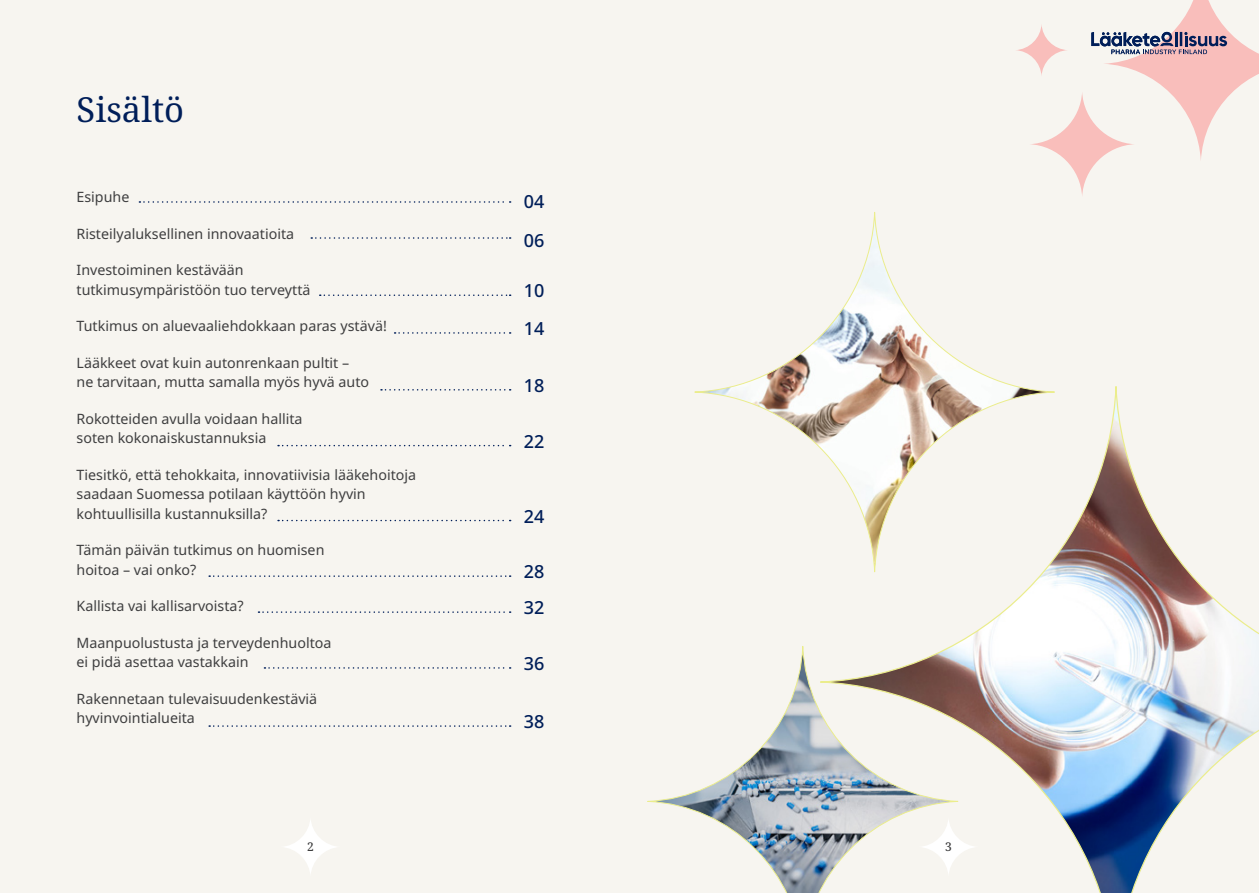
<style>
.page{position:relative;width:1259px;height:893px;background:#f7f5f0}
.page>*{position:absolute;margin:0;border:0;box-sizing:border-box;transform-origin:0 0}
.Pääotsikko{font:34.5px "Noto Serif";color:#001e59}
.Väliotsikko{font:500 18px "Noto Sans";color:#001e59}
.Leipis_2{font:14.25px/19.5px "Noto Sans";color:#3e3e3f}
.t1{font:500 12px "Noto Serif";color:#3e3e3f}
</style>
<div class="page">
<div style="left:280px;top:817px;width:60px;height:60px;background:linear-gradient(to right,#f9f8f4,#f9f8f4);border-radius:30px"></div>
<svg style="left:1029px;top:91px;width:106px;height:106px"></svg>
<svg style="left:1015px;top:24px;width:53px;height:53px"></svg>
<svg style="left:1091px;top:0;width:168px;height:162px"></svg>
<svg style="left:874px;top:386px;width:385px;height:507px"></svg>
<img style="left:696px;top:214px;width:358px;height:358px">
<svg style="left:647px;top:646px;width:311px;height:247px"></svg>
<svg style="left:139px;top:201px;width:371px;height:2px"></svg>
<svg style="left:311px;top:237px;width:199px;height:2px"></svg>
<svg style="left:320px;top:294px;width:190px;height:2px"></svg>
<svg style="left:394px;top:332px;width:116px;height:2px"></svg>
<svg style="left:381px;top:389px;width:129px;height:2px"></svg>
<svg style="left:278px;top:445px;width:232px;height:1px"></svg>
<svg style="left:278px;top:520px;width:232px;height:1px"></svg>
<svg style="left:209px;top:575px;width:301px;height:2px"></svg>
<svg style="left:258px;top:611px;width:252px;height:2px"></svg>
<svg style="left:264px;top:667px;width:246px;height:2px"></svg>
<svg style="left:209px;top:725px;width:301px;height:2px"></svg>
<p class="Pääotsikko" style="left:77px;top:86px;width:109px">Sisältö</p>
<p class="Leipis_2" style="left:77px;top:188px;width:54px">Esipuhe</p>
<p class="Leipis_2" style="left:77px;top:224px;width:219px">Risteilyaluksellinen innovaatioita</p>
<p class="Leipis_2" style="left:77px;top:261px;width:235px">Investoiminen kestävään tutkimusympäristöön tuo terveyttä</p>
<p class="Leipis_2" style="left:77px;top:317px;width:312px">Tutkimus on aluevaaliehdokkaan paras ystävä!</p>
<p class="Leipis_2" style="left:77px;top:353px;width:294px">Lääkkeet ovat kuin autonrenkaan pultit – ne tarvitaan, mutta samalla myös hyvä auto</p>
<p class="Leipis_2" style="left:77px;top:409px;width:227px">Rokotteiden avulla voidaan hallita soten kokonaiskustannuksia</p>
<p class="Leipis_2" style="left:77px;top:465px;width:341px">Tiesitkö, että tehokkaita, innovatiivisia lääkehoitoja saadaan Suomessa potilaan käyttöön hyvin kohtuullisilla kustannuksilla?</p>
<p class="Leipis_2" style="left:77px;top:541px;width:249px">Tämän päivän tutkimus on huomisen hoitoa – vai onko?</p>
<p class="Leipis_2" style="left:77px;top:597px;width:169px">Kallista vai kallisarvoista?</p>
<p class="Leipis_2" style="left:77px;top:633px;width:256px">Maanpuolustusta ja terveydenhuoltoa ei pidä asettaa vastakkain</p>
<p class="Leipis_2" style="left:77px;top:689px;width:242px">Rakennetaan tulevaisuudenkestäviä hyvinvointialueita</p>
<p class="Väliotsikko" style="left:524px;top:189px;width:22px">04</p>
<p class="Väliotsikko" style="left:524px;top:228px;width:22px">06</p>
<p class="Väliotsikko" style="left:524px;top:278px;width:22px">10</p>
<p class="Väliotsikko" style="left:524px;top:316px;width:22px">14</p>
<p class="Väliotsikko" style="left:524px;top:373px;width:22px">18</p>
<p class="Väliotsikko" style="left:524px;top:429px;width:22px">22</p>
<p class="Väliotsikko" style="left:524px;top:504px;width:22px">24</p>
<p class="Väliotsikko" style="left:524px;top:559px;width:22px">28</p>
<p class="Väliotsikko" style="left:524px;top:595px;width:22px">32</p>
<p class="Väliotsikko" style="left:524px;top:651px;width:22px">36</p>
<p class="Väliotsikko" style="left:524px;top:709px;width:22px">38</p>
<p class="t1" style="left:307px;top:838px;width:8px">2</p>
<p class="t1" style="left:945px;top:838px;width:8px">3</p>
</div>
